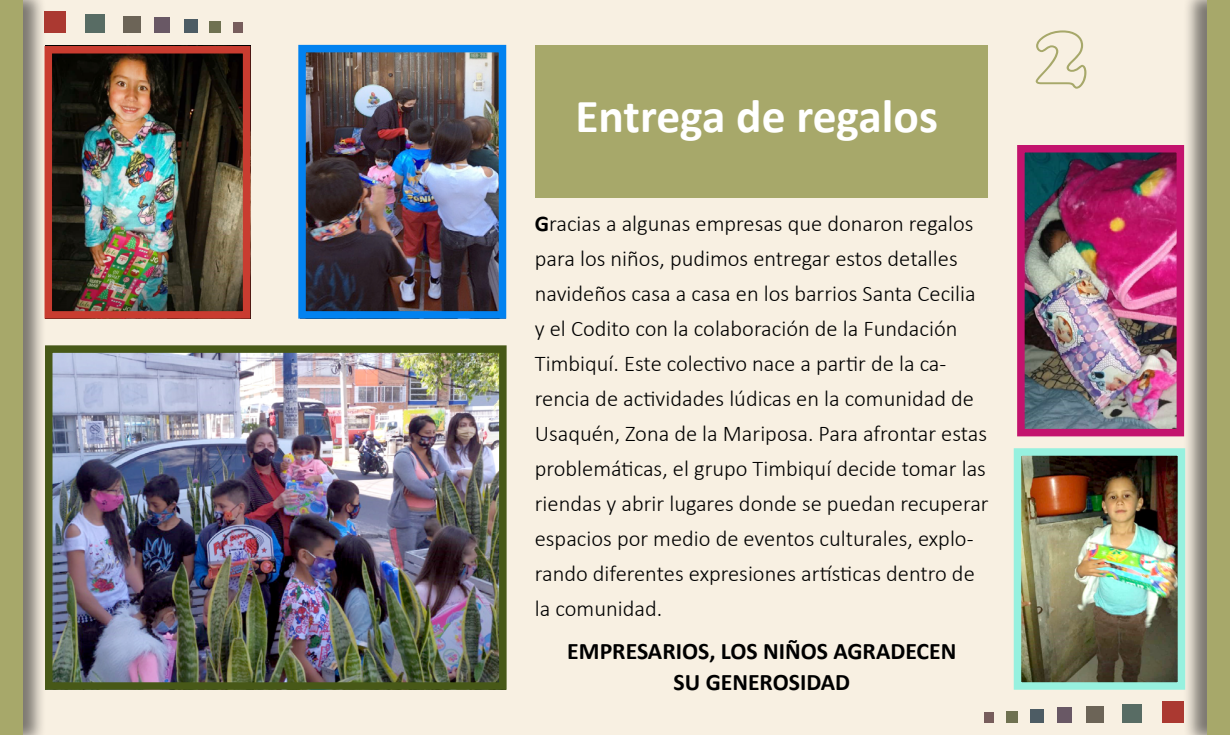
<style>
.page{position:relative;width:1230px;height:735px;background:#fff}
.page>*{position:absolute;margin:0;border:0;box-sizing:border-box;transform-origin:0 0}
.t1{font:85px "Cooper BT Black Outline";color:#a7a86a}
.t2{font:700 47.5px "Calibri";color:#fff}
.t3{font:700 23.75px/31.2px "Calibri";color:#000;text-align:center}
.t4{font:300 22.5px/35px "Calibri";color:#000}
.s1{font-weight:700}
</style>
<div class="page">
<div style="left:22px;top:0;width:1186px;height:735px;background:#f8f0e2"></div>
<div style="left:0;top:0;width:47px;height:735px;background:#000;opacity:.5"></div>
<div style="left:0;top:0;width:22px;height:735px;background:#a7a86a"></div>
<div style="left:1183px;top:0;width:47px;height:735px;background:#000;opacity:.5"></div>
<div style="left:1208px;top:0;width:22px;height:735px;background:#a7a86a"></div>
<div style="left:535px;top:45px;width:453px;height:153px;background:#a7a86a"></div>
<img style="left:54px;top:354px;width:444px;height:327px">
<img style="left:54px;top:55px;width:187px;height:255px">
<img style="left:307px;top:54px;width:190px;height:256px">
<img style="left:1026px;top:154px;width:149px;height:273px">
<img style="left:1023px;top:457px;width:153px;height:224px">
<div style="left:45px;top:345px;width:462px;height:345px;border:8px solid #475817"></div>
<div style="left:45px;top:46px;width:205px;height:273px;border:8px solid #c93c30"></div>
<div style="left:298px;top:45px;width:208px;height:274px;border:8px solid #0282f0"></div>
<div style="left:1014px;top:448px;width:171px;height:242px;border:8px solid #97f1df"></div>
<div style="left:1017px;top:145px;width:167px;height:291px;border:8px solid #c3136d"></div>
<div style="left:44px;top:11px;width:21px;height:22px;background:#ab3931"></div>
<div style="left:85px;top:14px;width:20px;height:19px;background:#586c64"></div>
<div style="left:124px;top:16px;width:17px;height:17px;background:#6c6457"></div>
<div style="left:155px;top:18px;width:15px;height:15px;background:#695865"></div>
<div style="left:184px;top:19px;width:13px;height:14px;background:#4d5c64"></div>
<div style="left:210px;top:21px;width:11px;height:12px;background:#6f7151"></div>
<div style="left:233px;top:22px;width:9px;height:11px;background:#775d5c"></div>
<div style="left:1162px;top:701px;width:21px;height:22px;background:#ab3931"></div>
<div style="left:1122px;top:704px;width:20px;height:19px;background:#586c64"></div>
<div style="left:1086px;top:706px;width:17px;height:17px;background:#6c6457"></div>
<div style="left:1057px;top:708px;width:15px;height:15px;background:#695865"></div>
<div style="left:1030px;top:709px;width:13px;height:14px;background:#4d5c64"></div>
<div style="left:1006px;top:711px;width:12px;height:12px;background:#6f7151"></div>
<div style="left:985px;top:712px;width:9px;height:11px;background:#775d5c"></div>
<h2 class="t2" style="left:575px;top:83px;width:364px">Entrega de regalos</h2>
<p class="t4" style="left:535px;top:206px;width:455px"><span class="s1">G</span>racias a algunas empresas que donaron regalos para los niños, pudimos entregar estos detalles navideños casa a casa en los barrios Santa Cecilia y el Codito con la colaboración de la Fundación Timbiquí. Este colectivo nace a partir de la ca&shy;rencia de actividades lúdicas en la comunidad de Usaquén, Zona de la Mariposa. Para afrontar estas problemáticas, el grupo Timbiquí decide tomar las riendas y abrir lugares donde se puedan recuperar espacios por medio de eventos culturales, explo&shy;rando diferentes expresiones artísticas dentro de la comunidad.</p>
<p class="t3" style="left:567px;top:635px;width:391px">EMPRESARIOS, LOS NIÑOS AGRADECEN<br>SU GENEROSIDAD</p>
<h1 class="t1" style="left:1034px;top:-1px;width:54px">2</h1>
</div>
